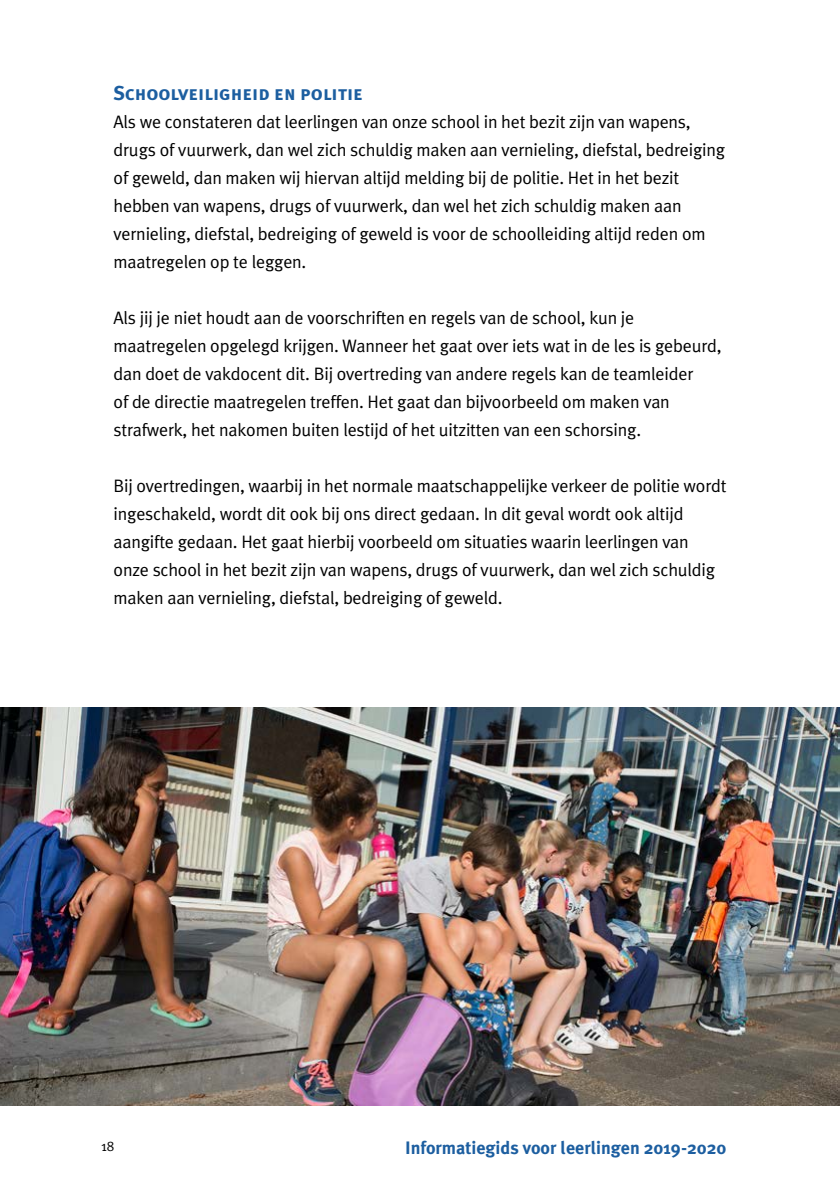
<style>
.page{position:relative;width:840px;height:1191px;background:#fff}
.page>*{position:absolute;margin:0;border:0;box-sizing:border-box;transform-origin:0 0}
.t1{font:20px "Meta Plus Bold Caps";color:#1c5ea0}
.t2{font:18px/28px "Meta Plus Normal";letter-spacing:-.01em;color:#000}
.t3{font:700 18px "Meta Plus";color:#1c5ea0}
.t4{font:14px "Meta Plus Normal";color:#000}
</style>
<div class="page">
<img style="left:0;top:707px;width:839px;height:399px">
<p class="t1" style="left:113px;top:82px;width:251px">Schoolveiligheid en politie</p>
<p class="t2" style="left:113px;top:108px;width:613px">Als we constateren dat leerlingen van onze school in het bezit zijn van wapens, drugs of vuurwerk, dan wel zich schuldig maken aan vernieling, diefstal, bedreiging of geweld, dan maken wij hiervan altijd melding bij de politie. Het in het bezit hebben van wapens, drugs of vuurwerk, dan wel het zich schuldig maken aan vernieling, diefstal, bedreiging of geweld is voor de schoolleiding altijd reden om maatregelen op te leggen.</p>
<p class="t2" style="left:113px;top:304px;width:609px">Als jij je niet houdt aan de voorschriften en regels van de school, kun je maatregelen opgelegd krijgen. Wanneer het gaat over iets wat in de les is gebeurd, dan doet de vakdocent dit. Bij overtreding van andere regels kan de teamleider<br>of de directie maatregelen treffen. Het gaat dan bijvoorbeeld om maken van strafwerk, het nakomen buiten lestijd of het uitzitten van een schorsing.</p>
<p class="t2" style="left:113px;top:472px;width:614px">Bij overtredingen, waarbij in het normale maatschappelijke verkeer de politie wordt ingeschakeld, wordt dit ook bij ons direct gedaan. In dit geval wordt ook altijd aangifte gedaan. Het gaat hierbij voorbeeld om situaties waarin leerlingen van onze school in het bezit zijn van wapens, drugs of vuurwerk, dan wel zich schuldig maken aan vernieling, diefstal, bedreiging of geweld.</p>
<p class="t4" style="left:101px;top:1138px;width:15px">18</p>
<p class="t3" style="left:405px;top:1137px;width:323px">Informatiegids voor leerlingen 2019-2020</p>
</div>
